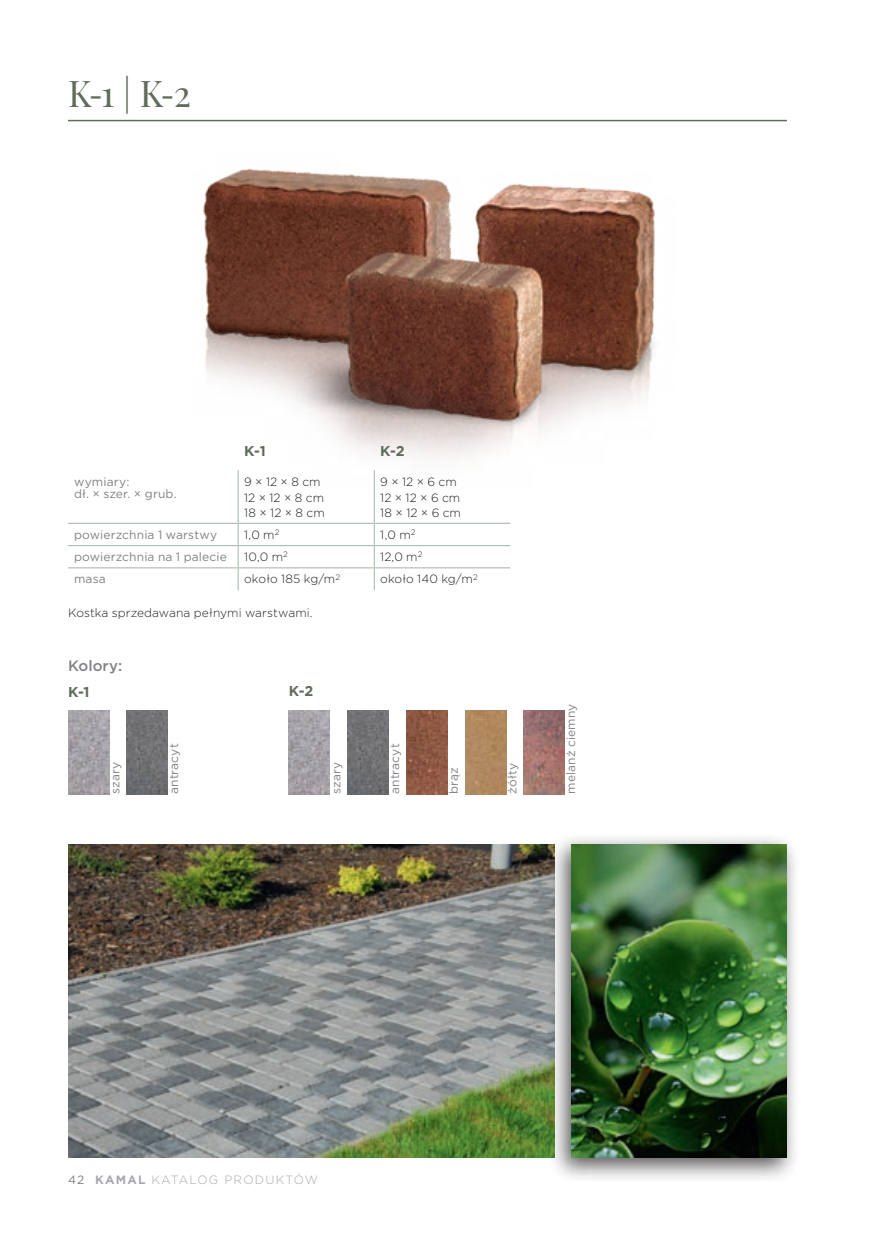
<style>
.page{position:relative;width:872px;height:1234px;background:#fff}
.page>*{position:absolute;margin:0;border:0;box-sizing:border-box;transform-origin:0 0}
.naglowek_wstep_2023{font:36px "Playfair Display";color:#5f6c5b}
.kolor-nazwa_2023{font:500 15px "Gotham";color:#808285}
.podtytul_2023{font:700 14.25px "Gotham";color:#5f6c5b}
.tekst_2023{font:300 12px "Gotham";letter-spacing:.005em;color:#231f20}
.tab_2023{font:12px/12.3px "Gotham";letter-spacing:.01em;color:#808285}
.kolor-nazwa_2023-2{font:12px "Gotham";letter-spacing:.015em;color:#808285}
.t1{font:300 12px "Gotham";letter-spacing:.1em;color:#a8a9ad}
.s1{font-weight:400;color:#808285}
.s2{font-weight:700}
</style>
<div class="page">
<img style="left:68px;top:844px;width:480px;height:313px">
<div style="left:548px;top:832px;width:252px;height:351px;background:#231f20;opacity:.75"></div>
<img style="left:571px;top:843px;width:216px;height:314px">
<hr style="left:68px;top:120px;width:719px;height:1px;background:#5f6c5b">
<img style="left:203px;top:168px;width:452px;height:339px">
<img style="left:289px;top:710px;width:41px;height:83px">
<img style="left:347px;top:710px;width:41px;height:83px">
<img style="left:406px;top:710px;width:41px;height:83px">
<div style="left:465px;top:710px;width:41px;height:83px;background:#b0895f"></div>
<img style="left:524px;top:710px;width:41px;height:83px">
<img style="left:68px;top:710px;width:41px;height:83px">
<img style="left:127px;top:710px;width:41px;height:83px">
<hr style="left:374px;top:470px;width:1px;height:52px;background:#aebbaf">
<svg style="left:374px;top:524px;width:1px;height:66px"></svg>
<hr style="left:238px;top:470px;width:1px;height:52px;background:#aebbaf">
<hr style="left:68px;top:522px;width:170px;height:2px;background:#aebbaf">
<hr style="left:238px;top:522px;width:136px;height:2px;background:#aebbaf">
<hr style="left:374px;top:522px;width:136px;height:2px;background:#aebbaf">
<hr style="left:68px;top:545px;width:170px;height:1px;background:#aebbaf">
<hr style="left:238px;top:545px;width:136px;height:1px;background:#aebbaf">
<hr style="left:374px;top:545px;width:136px;height:1px;background:#aebbaf">
<hr style="left:68px;top:567px;width:170px;height:1px;background:#aebbaf">
<hr style="left:238px;top:567px;width:136px;height:1px;background:#aebbaf">
<svg style="left:238px;top:524px;width:1px;height:66px"></svg>
<hr style="left:374px;top:567px;width:136px;height:1px;background:#aebbaf">
<p class="naglowek_wstep_2023" style="left:68px;top:65px;width:124px">K-1 | K-2</p>
<p class="podtytul_2023" style="left:244px;top:441px;width:23px">K-1</p>
<p class="podtytul_2023" style="left:380px;top:441px;width:26px">K-2</p>
<p class="tab_2023" style="left:74px;top:475px;width:104px">wymiary:<br>dł. × szer. × grub.</p>
<p class="tekst_2023" style="left:244px;top:474px;width:78px">9 × 12 × 8 cm</p>
<p class="tekst_2023" style="left:244px;top:489px;width:81px">12 × 12 × 8 cm</p>
<p class="tekst_2023" style="left:244px;top:505px;width:82px">18 × 12 × 8 cm</p>
<p class="tekst_2023" style="left:380px;top:474px;width:78px">9 × 12 × 6 cm</p>
<p class="tekst_2023" style="left:380px;top:489px;width:82px">12 × 12 × 6 cm</p>
<p class="tekst_2023" style="left:380px;top:505px;width:82px">18 × 12 × 6 cm</p>
<p class="tab_2023" style="left:74px;top:528px;width:145px">powierzchnia 1 warstwy</p>
<p class="tekst_2023" style="left:244px;top:527px;width:37px">1,0 m<sup>2</sup></p>
<p class="tekst_2023" style="left:380px;top:527px;width:37px">1,0 m<sup>2</sup></p>
<p class="tab_2023" style="left:74px;top:550px;width:154px">powierzchnia na 1 palecie</p>
<p class="tekst_2023" style="left:244px;top:549px;width:45px">10,0 m<sup>2</sup></p>
<p class="tekst_2023" style="left:380px;top:549px;width:44px">12,0 m<sup>2</sup></p>
<p class="tab_2023" style="left:74px;top:572px;width:33px">masa</p>
<p class="tekst_2023" style="left:244px;top:571px;width:97px">około 185 kg/m<sup>2</sup></p>
<p class="tekst_2023" style="left:380px;top:571px;width:99px">około 140 kg/m<sup>2</sup></p>
<p class="tekst_2023" style="left:68px;top:605px;width:246px">Kostka sprzedawana pełnymi warstwami.</p>
<p class="kolor-nazwa_2023" style="left:68px;top:655px;width:56px">Kolory:</p>
<p class="podtytul_2023" style="left:68px;top:682px;width:23px">K-1</p>
<p class="kolor-nazwa_2023-2" style="left:108px;top:793px;width:34px;rotate:-90deg">szary</p>
<p class="kolor-nazwa_2023-2" style="left:166px;top:793px;width:52px;rotate:-90deg">antracyt</p>
<p class="podtytul_2023" style="left:289px;top:681px;width:26px">K-2</p>
<p class="kolor-nazwa_2023-2" style="left:328px;top:793px;width:34px;rotate:-90deg">szary</p>
<p class="kolor-nazwa_2023-2" style="left:387px;top:793px;width:52px;rotate:-90deg">antracyt</p>
<p class="kolor-nazwa_2023-2" style="left:446px;top:793px;width:28px;rotate:-90deg">brąz</p>
<p class="kolor-nazwa_2023-2" style="left:504px;top:793px;width:33px;rotate:-90deg">żółty</p>
<p class="kolor-nazwa_2023-2" style="left:563px;top:793px;width:92px;rotate:-90deg">melanż ciemny</p>
<p class="t1" style="left:68px;top:1171px;width:251px"><span class="s1">42</span> <span class="s2">KAMAL</span> KATALOG PRODUKTÓW</p>
</div>
